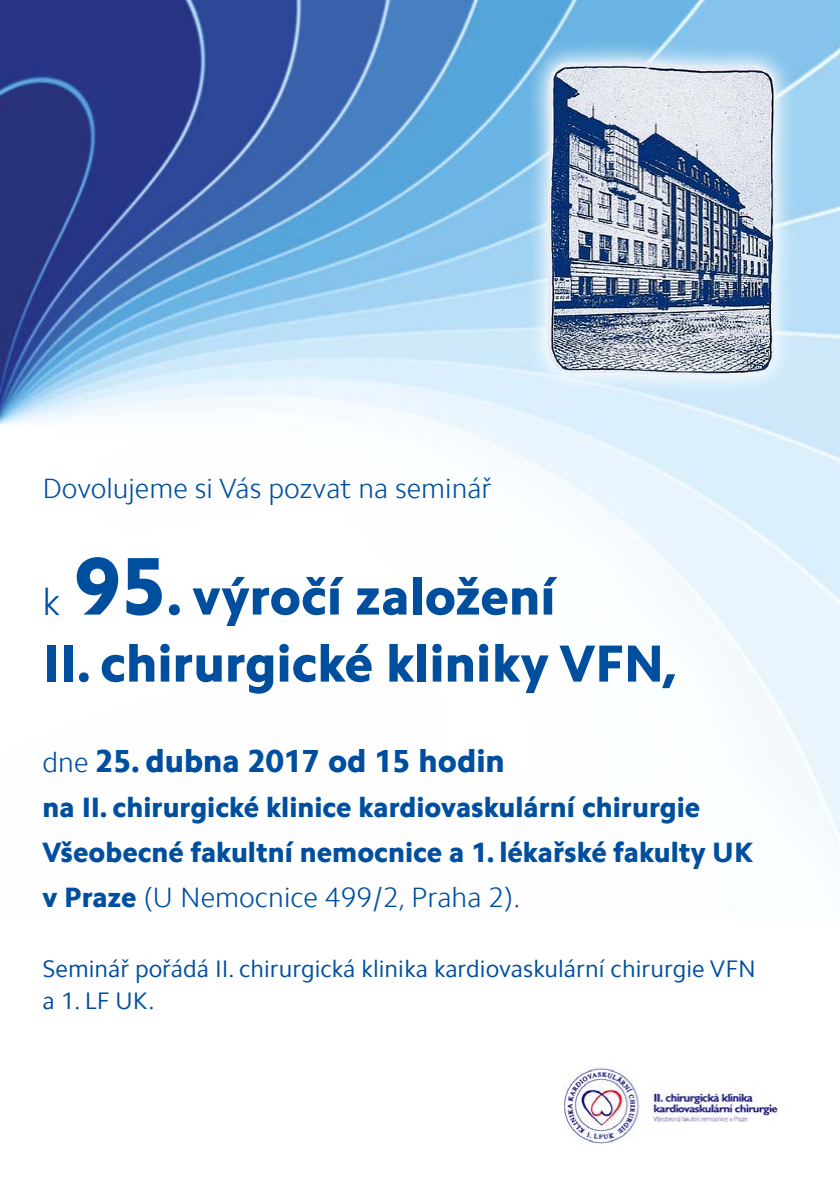
<style>
.page{position:relative;width:840px;height:1191px;background:#fff}
.page>*{position:absolute;margin:0;border:0;box-sizing:border-box;transform-origin:0 0}
.t1{font:800 52.4px/67px "Camphor W02";color:#004f9f}
.t2{font:800 32px "Camphor W02";color:#004f9f}
.t3{font:800 28.2px/45px "Camphor W02";color:#004f9f}
.t4{font:300 28px "Camphor W02";color:#004f9f}
.t5{font:24px/32px "Camphor W02";color:#004f9f}
.s1{font-weight:300;font-size:38px}
.s2{font-size:82px}
.s3{font-size:58.6px}
.s4{font-weight:300;font-size:28.2px}
.s5{font-weight:300}
</style>
<div class="page">
<img style="left:0;top:0;width:839px;height:846px">
<svg style="left:525px;top:40px;width:271px;height:357px;background:#b3daf3"></svg>
<img style="left:546px;top:62px;width:229px;height:313px">
<div style="left:24px;top:535px;width:671px;height:179px;background:#fff"></div>
<img style="left:563px;top:1067px;width:220px;height:76px">
<p class="t4" style="left:43px;top:471px;width:450px">Dovolujeme si Vás pozvat na seminář</p>
<h1 class="t1" style="left:43px;top:563px;width:636px"><span class="s1">k</span> <span class="s2">95</span><span class="s3">.</span> výročí založení<br>II. chirurgické kliniky VFN,</h1>
<p class="t2" style="left:43px;top:742px;width:463px"><span class="s4">dne</span> 25. dubna 2017 od 15 hodin</p>
<p class="t3" style="left:43px;top:785px;width:711px">na II. chirurgické klinice kardiovaskulární chirurgie<br>Všeobecné fakultní nemocnice a 1. lékařské fakulty UK v Praze <span class="s5">(U Nemocnice 499/2, Praha 2).</span></p>
<p class="t5" style="left:43px;top:952px;width:714px">Seminář pořádá II. chirurgická klinika kardiovaskulární chirurgie VFN a 1. LF UK.</p>
</div>
